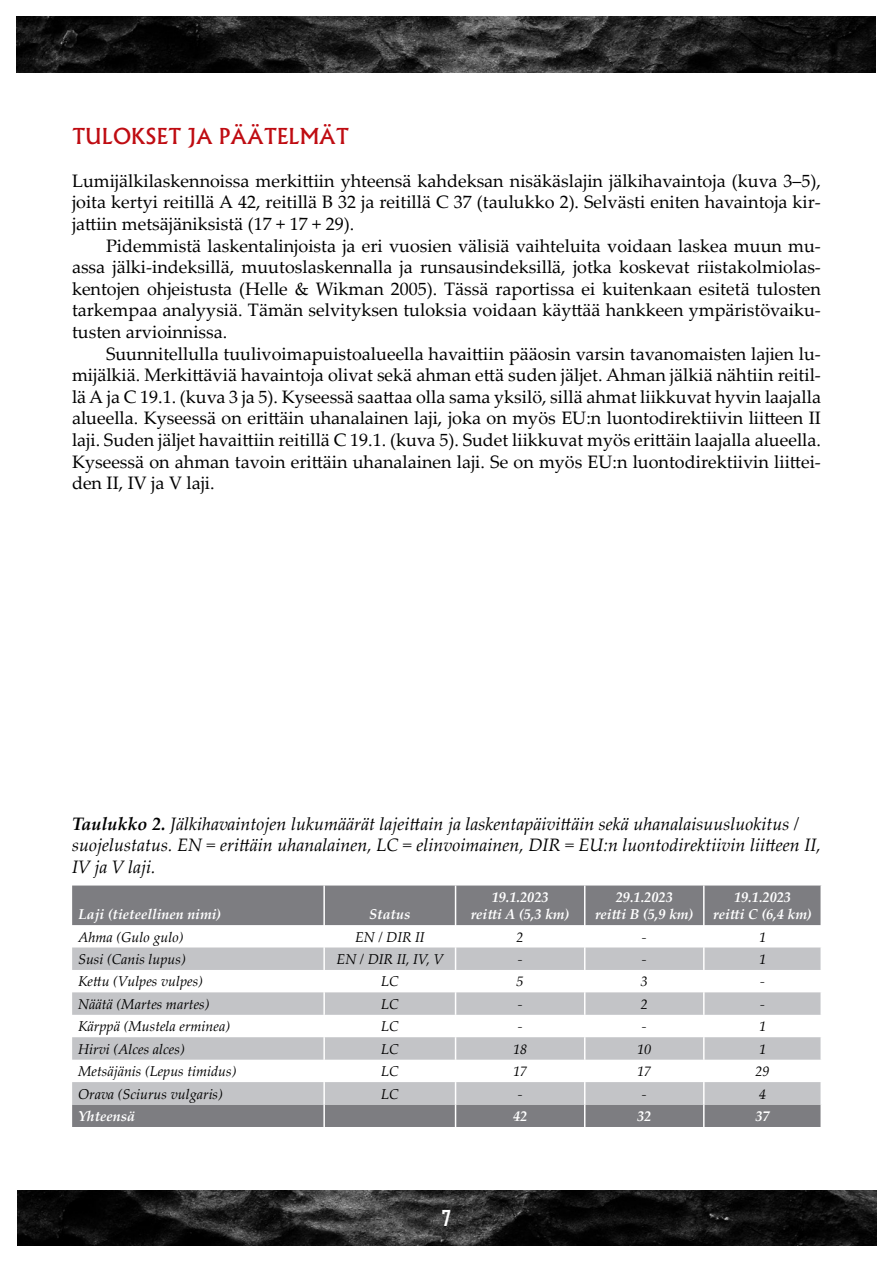
<style>
.page{position:relative;width:893px;height:1263px;background:#fff}
.page>*{position:absolute;margin:0;border:0;box-sizing:border-box;transform-origin:0 0}
.Perusotsikko{font:500 21px "Albertus";color:#bf0c12}
.t1{font:700 21px "Agency FB";color:#fff}
.Leipäteksti{font:18px/21.6px "Palatino Linotype";color:#000;text-align:justify}
.Perusteksti{font:18px/21.6px "Palatino Linotype";color:#000;text-align:justify}
.Kuvateksti{font:italic 18px/21.6px "Palatino Linotype";color:#000}
.t2{font:italic 14.25px "Palatino Linotype";color:#000}
.t3{font:italic 700 14.25px "Palatino Linotype";color:#fff}
.s1{font-weight:700}
</style>
<div class="page">
<img style="left:17px;top:17px;width:859px;height:55px">
<img style="left:17px;top:1191px;width:859px;height:55px">
<svg style="left:72px;top:885px;width:748px;height:242px;fill:#7d7d81"></svg>
<svg style="left:72px;top:947px;width:748px;height:157px;fill:#c3c4c7"></svg>
<hr style="left:323px;top:885px;width:2px;height:40px;background:#fff">
<hr style="left:455px;top:885px;width:1px;height:40px;background:#fff">
<hr style="left:584px;top:885px;width:1px;height:40px;background:#fff">
<hr style="left:703px;top:885px;width:2px;height:40px;background:#fff">
<hr style="left:323px;top:925px;width:2px;height:22px;background:#fff">
<hr style="left:703px;top:925px;width:2px;height:22px;background:#fff">
<hr style="left:323px;top:947px;width:2px;height:23px;background:#fff">
<hr style="left:703px;top:947px;width:2px;height:23px;background:#fff">
<hr style="left:323px;top:970px;width:2px;height:22px;background:#fff">
<hr style="left:703px;top:970px;width:2px;height:22px;background:#fff">
<hr style="left:323px;top:992px;width:2px;height:23px;background:#fff">
<hr style="left:703px;top:992px;width:2px;height:23px;background:#fff">
<hr style="left:323px;top:1015px;width:2px;height:22px;background:#fff">
<hr style="left:703px;top:1015px;width:2px;height:22px;background:#fff">
<hr style="left:323px;top:1037px;width:2px;height:23px;background:#fff">
<hr style="left:703px;top:1037px;width:2px;height:23px;background:#fff">
<hr style="left:323px;top:1060px;width:2px;height:22px;background:#fff">
<hr style="left:703px;top:1060px;width:2px;height:22px;background:#fff">
<hr style="left:323px;top:1082px;width:2px;height:22px;background:#fff">
<hr style="left:703px;top:1082px;width:2px;height:22px;background:#fff">
<hr style="left:323px;top:1104px;width:2px;height:23px;background:#fff">
<svg style="left:455px;top:925px;width:1px;height:202px"></svg>
<svg style="left:584px;top:925px;width:1px;height:202px"></svg>
<hr style="left:703px;top:1104px;width:2px;height:23px;background:#fff">
<p class="Perusotsikko" style="left:72px;top:123px;width:278px">TULOKSET JA PÄÄTELMÄT</p>
<p class="Perusteksti" style="left:72px;top:169px;width:750px">Lumijälkilaskennoissa merkittiin yhteensä kahdeksan nisäkäslajin jälkihavaintoja (kuva 3–5), joita kertyi reitillä A 42, reitillä B 32 ja reitillä C 37 (taulukko 2). Selvästi eniten havaintoja kir&shy;jattiin metsäjäniksistä (17 + 17 + 29).</p>
<p class="Leipäteksti" style="left:72px;top:234px;width:750px;text-indent:34px">Pidemmistä laskentalinjoista ja eri vuosien välisiä vaihteluita voidaan laskea muun mu&shy;assa jälki-indeksillä, muutoslaskennalla ja runsausindeksillä, jotka koskevat riistakolmiolas&shy;kentojen ohjeistusta (Helle &amp; Wikman 2005). Tässä raportissa ei kuitenkaan esitetä tulosten tarkempaa analyysiä. Tämän selvityksen tuloksia voidaan käyttää hankkeen ympäristövaiku&shy;tusten arvioinnissa.</p>
<p class="Leipäteksti" style="left:72px;top:342px;width:750px;text-indent:34px">Suunnitellulla tuulivoimapuistoalueella havaittiin pääosin varsin tavanomaisten lajien lu&shy;mijälkiä. Merkittäviä havaintoja olivat sekä ahman että suden jäljet. Ahman jälkiä nähtiin reitil&shy;lä A ja C 19.1. (kuva 3 ja 5). Kyseessä saattaa olla sama yksilö, sillä ahmat liikkuvat hyvin laajalla alueella. Kyseessä on erittäin uhanalainen laji, joka on myös EU:n luontodirektiivin liitteen II laji. Suden jäljet havaittiin reitillä C 19.1. (kuva 5). Sudet liikkuvat myös erittäin laajalla alueella.<br>Kyseessä on ahman tavoin erittäin uhanalainen laji. Se on myös EU:n luontodirektiivin liittei&shy;den II, IV ja V laji.</p>
<p class="Kuvateksti" style="left:72px;top:812px;width:750px"><span class="s1">Taulukko 2.</span> Jälkihavaintojen lukumäärät lajeittain ja laskentapäivittäin sekä uhanalaisuusluokitus / suojelustatus. EN = erittäin uhanalainen, LC = elinvoimainen, DIR = EU:n luontodirektiivin liitteen II,<br>IV ja V laji.</p>
<p class="t3" style="left:78px;top:904px;width:145px">Laji (tieteellinen nimi)</p>
<p class="t3" style="left:369px;top:904px;width:43px">Status</p>
<p class="t3" style="left:492px;top:887px;width:58px">19.1.2023</p>
<p class="t3" style="left:471px;top:904px;width:100px">reitti A (5,3 km)</p>
<p class="t3" style="left:616px;top:887px;width:58px">29.1.2023</p>
<p class="t3" style="left:595px;top:904px;width:100px">reitti B (5,9 km)</p>
<p class="t3" style="left:734px;top:887px;width:58px">19.1.2023</p>
<p class="t3" style="left:713px;top:904px;width:100px">reitti C (6,4 km)</p>
<p class="t2" style="left:78px;top:926px;width:107px">Ahma (Gulo gulo)</p>
<p class="t2" style="left:355px;top:926px;width:71px">EN / DIR II</p>
<p class="t2" style="left:517px;top:926px;width:9px">2</p>
<p class="t2" style="left:642px;top:926px;width:6px">-</p>
<p class="t2" style="left:759px;top:926px;width:9px">1</p>
<p class="t2" style="left:78px;top:949px;width:109px">Susi (Canis lupus)</p>
<p class="t2" style="left:337px;top:949px;width:108px">EN / DIR II, IV, V</p>
<p class="t2" style="left:518px;top:949px;width:6px">-</p>
<p class="t2" style="left:642px;top:949px;width:6px">-</p>
<p class="t2" style="left:759px;top:949px;width:9px">1</p>
<p class="t2" style="left:78px;top:971px;width:126px">Kettu (Vulpes vulpes)</p>
<p class="t2" style="left:381px;top:971px;width:19px">LC</p>
<p class="t2" style="left:517px;top:971px;width:9px">5</p>
<p class="t2" style="left:641px;top:971px;width:9px">3</p>
<p class="t2" style="left:760px;top:971px;width:6px">-</p>
<p class="t2" style="left:78px;top:994px;width:133px">Näätä (Martes martes)</p>
<p class="t2" style="left:381px;top:994px;width:19px">LC</p>
<p class="t2" style="left:518px;top:994px;width:6px">-</p>
<p class="t2" style="left:641px;top:994px;width:9px">2</p>
<p class="t2" style="left:760px;top:994px;width:6px">-</p>
<p class="t2" style="left:78px;top:1016px;width:153px">Kärppä (Mustela erminea)</p>
<p class="t2" style="left:381px;top:1016px;width:19px">LC</p>
<p class="t2" style="left:518px;top:1016px;width:6px">-</p>
<p class="t2" style="left:642px;top:1016px;width:6px">-</p>
<p class="t2" style="left:759px;top:1016px;width:9px">1</p>
<p class="t2" style="left:78px;top:1039px;width:108px">Hirvi (Alces alces)</p>
<p class="t2" style="left:381px;top:1039px;width:19px">LC</p>
<p class="t2" style="left:513px;top:1039px;width:16px">18</p>
<p class="t2" style="left:637px;top:1039px;width:16px">10</p>
<p class="t2" style="left:759px;top:1039px;width:9px">1</p>
<p class="t2" style="left:78px;top:1061px;width:160px">Metsäjänis (Lepus timidus)</p>
<p class="t2" style="left:381px;top:1061px;width:19px">LC</p>
<p class="t2" style="left:513px;top:1061px;width:16px">17</p>
<p class="t2" style="left:637px;top:1061px;width:16px">17</p>
<p class="t2" style="left:755px;top:1061px;width:16px">29</p>
<p class="t2" style="left:78px;top:1083px;width:146px">Orava (Sciurus vulgaris)</p>
<p class="t2" style="left:381px;top:1083px;width:19px">LC</p>
<p class="t2" style="left:518px;top:1083px;width:6px">-</p>
<p class="t2" style="left:642px;top:1083px;width:6px">-</p>
<p class="t2" style="left:759px;top:1083px;width:9px">4</p>
<p class="t3" style="left:78px;top:1106px;width:58px">Yhteensä</p>
<p class="t3" style="left:513px;top:1106px;width:16px">42</p>
<p class="t3" style="left:637px;top:1106px;width:16px">32</p>
<p class="t3" style="left:755px;top:1106px;width:16px">37</p>
<p class="t1" style="left:442px;top:1205px;width:11px">7</p>
</div>
